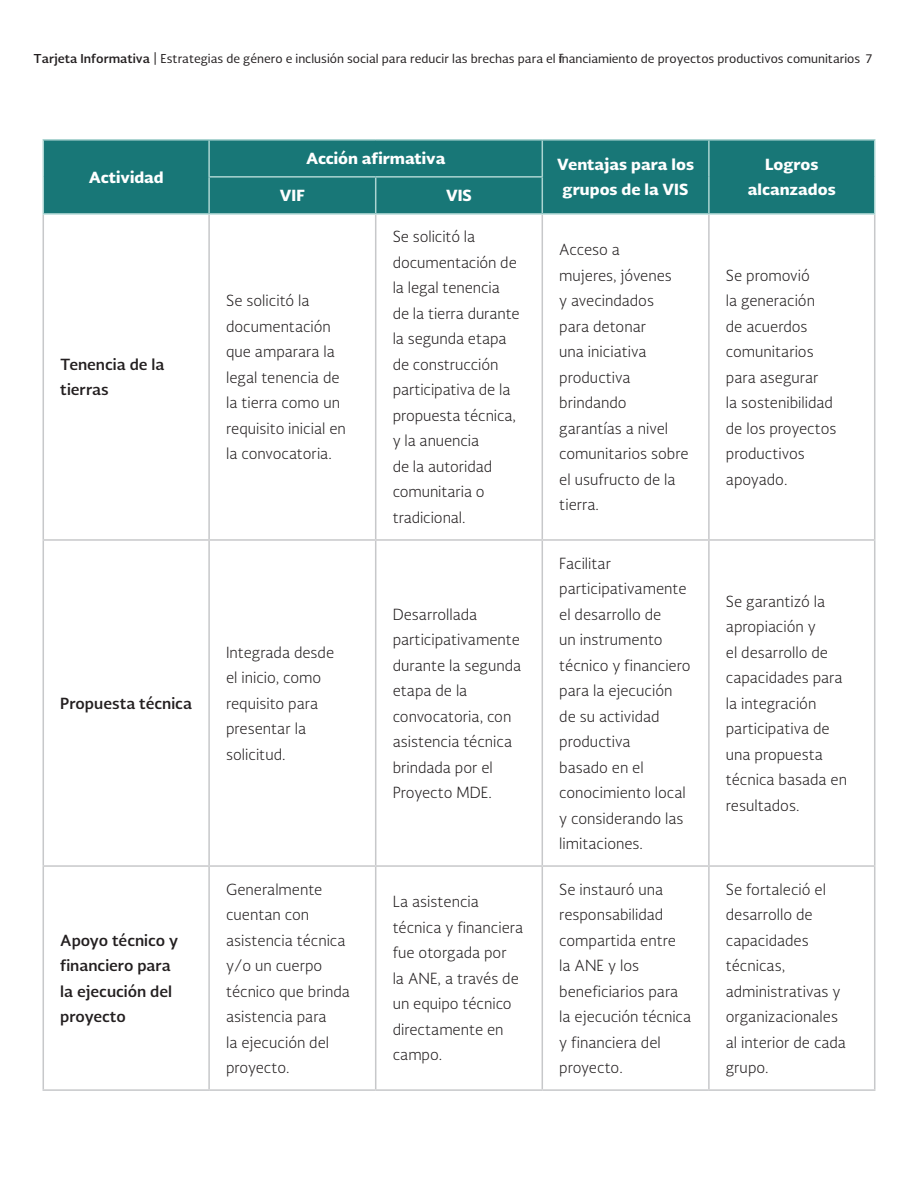
<style>
.page{position:relative;width:918px;height:1188px;background:#fff}
.page>*{position:absolute;margin:0;border:0;box-sizing:border-box;transform-origin:0 0}
.t1{font:300 15px/25.5px "Soberana Sans";color:#231f20}
.t2{font:700 15px/25.5px "Soberana Sans";color:#231f20}
.t3{font:900 15px/25.5px "Soberana Sans";color:#fff;text-align:center}
.t4{font:12px "Soberana Sans";color:#231f20}
.s1{font-weight:700}
</style>
<div class="page">
<div style="left:44px;top:141px;width:830px;height:72px;background:#187777"></div>
<hr style="left:43px;top:215px;width:1px;height:324px;background:#c7c8ca">
<hr style="left:208px;top:215px;width:2px;height:324px;background:#c7c8ca">
<hr style="left:375px;top:215px;width:1px;height:324px;background:#c7c8ca">
<hr style="left:542px;top:215px;width:1px;height:324px;background:#c7c8ca">
<hr style="left:708px;top:215px;width:2px;height:324px;background:#c7c8ca">
<hr style="left:874px;top:215px;width:1px;height:324px;background:#c7c8ca">
<hr style="left:43px;top:539px;width:166px;height:2px;background:#c7c8ca">
<hr style="left:43px;top:541px;width:1px;height:324px;background:#c7c8ca">
<hr style="left:209px;top:539px;width:167px;height:2px;background:#c7c8ca">
<hr style="left:208px;top:541px;width:2px;height:324px;background:#c7c8ca">
<hr style="left:376px;top:539px;width:166px;height:2px;background:#c7c8ca">
<hr style="left:375px;top:541px;width:1px;height:324px;background:#c7c8ca">
<hr style="left:542px;top:539px;width:167px;height:2px;background:#c7c8ca">
<hr style="left:542px;top:541px;width:1px;height:324px;background:#c7c8ca">
<hr style="left:709px;top:539px;width:166px;height:2px;background:#c7c8ca">
<hr style="left:708px;top:541px;width:2px;height:324px;background:#c7c8ca">
<hr style="left:874px;top:541px;width:1px;height:324px;background:#c7c8ca">
<hr style="left:43px;top:865px;width:166px;height:2px;background:#c7c8ca">
<hr style="left:43px;top:867px;width:1px;height:222px;background:#c7c8ca">
<hr style="left:209px;top:865px;width:167px;height:2px;background:#c7c8ca">
<hr style="left:208px;top:867px;width:2px;height:222px;background:#c7c8ca">
<hr style="left:376px;top:865px;width:166px;height:2px;background:#c7c8ca">
<hr style="left:375px;top:867px;width:1px;height:222px;background:#c7c8ca">
<hr style="left:542px;top:865px;width:167px;height:2px;background:#c7c8ca">
<hr style="left:542px;top:867px;width:1px;height:222px;background:#c7c8ca">
<hr style="left:709px;top:865px;width:166px;height:2px;background:#c7c8ca">
<hr style="left:708px;top:867px;width:2px;height:222px;background:#c7c8ca">
<hr style="left:874px;top:867px;width:1px;height:222px;background:#c7c8ca">
<hr style="left:43px;top:1089px;width:166px;height:2px;background:#c7c8ca">
<hr style="left:209px;top:1089px;width:167px;height:2px;background:#c7c8ca">
<hr style="left:376px;top:1089px;width:166px;height:2px;background:#c7c8ca">
<hr style="left:542px;top:1089px;width:167px;height:2px;background:#c7c8ca">
<hr style="left:709px;top:1089px;width:166px;height:2px;background:#c7c8ca">
<hr style="left:43px;top:139px;width:166px;height:2px;background:#acd5d2">
<hr style="left:43px;top:141px;width:1px;height:36px;background:#acd5d2">
<hr style="left:43px;top:177px;width:1px;height:36px;background:#acd5d2">
<hr style="left:43px;top:213px;width:166px;height:2px;background:#acd5d2">
<hr style="left:209px;top:139px;width:167px;height:2px;background:#acd5d2">
<hr style="left:208px;top:141px;width:2px;height:35px;background:#acd5d2">
<hr style="left:376px;top:139px;width:166px;height:2px;background:#acd5d2">
<hr style="left:542px;top:139px;width:167px;height:2px;background:#acd5d2">
<hr style="left:542px;top:141px;width:1px;height:35px;background:#acd5d2">
<hr style="left:709px;top:139px;width:166px;height:2px;background:#acd5d2">
<hr style="left:708px;top:141px;width:2px;height:36px;background:#acd5d2">
<hr style="left:874px;top:141px;width:1px;height:36px;background:#acd5d2">
<hr style="left:708px;top:177px;width:2px;height:36px;background:#acd5d2">
<hr style="left:874px;top:177px;width:1px;height:36px;background:#acd5d2">
<hr style="left:542px;top:213px;width:167px;height:2px;background:#acd5d2">
<hr style="left:709px;top:213px;width:166px;height:2px;background:#acd5d2">
<hr style="left:208px;top:176px;width:168px;height:2px;background:#acd5d2">
<hr style="left:208px;top:178px;width:2px;height:35px;background:#acd5d2">
<hr style="left:376px;top:176px;width:167px;height:2px;background:#acd5d2">
<hr style="left:375px;top:178px;width:1px;height:35px;background:#acd5d2">
<hr style="left:542px;top:178px;width:1px;height:35px;background:#acd5d2">
<hr style="left:209px;top:213px;width:167px;height:2px;background:#acd5d2">
<hr style="left:376px;top:213px;width:166px;height:2px;background:#acd5d2">
<p class="t4" style="left:34px;top:50px;width:841px"><span class="s1">Tarjeta Informativa</span> | Estrategias de género e inclusión social para reducir las brechas para el financiamiento de proyectos productivos comunitarios 7</p>
<p class="t3" style="left:89px;top:164px;width:76px">Actividad</p>
<p class="t2" style="left:60px;top:351px;width:106px">Tenencia de la tierras</p>
<p class="t2" style="left:60px;top:690px;width:133px">Propuesta técnica</p>
<p class="t2" style="left:60px;top:927px;width:119px">Apoyo técnico y financiero para la ejecución del proyecto</p>
<p class="t3" style="left:306px;top:145px;width:141px">Acción afirmativa</p>
<p class="t3" style="left:557px;top:151px;width:139px">Ventajas para los grupos de la VIS</p>
<p class="t3" style="left:765px;top:151px;width:55px">Logros</p>
<p class="t3" style="left:280px;top:182px;width:26px">VIF</p>
<p class="t3" style="left:446px;top:182px;width:27px">VIS</p>
<p class="t3" style="left:748px;top:176px;width:89px">alcanzados</p>
<p class="t1" style="left:226px;top:288px;width:121px">Se solicitó la documentación que amparara la legal tenencia de la tierra como un requisito inicial en la convocatoria.</p>
<p class="t1" style="left:226px;top:639px;width:110px">Integrada desde el inicio, como requisito para presentar la solicitud.</p>
<p class="t1" style="left:226px;top:876px;width:125px">Generalmente cuentan con asistencia técnica y/o un cuerpo técnico que brinda asistencia para<br>la ejecución del proyecto.</p>
<p class="t1" style="left:393px;top:224px;width:128px">Se solicitó la documentación de la legal tenencia de la tierra durante la segunda etapa de construcción participativa de la propuesta técnica, y la anuencia<br>de la autoridad comunitaria o tradicional.</p>
<p class="t1" style="left:393px;top:601px;width:130px">Desarrollada participativamente durante la segunda etapa de la convocatoria, con asistencia técnica brindada por el<br>Proyecto MDE.</p>
<p class="t1" style="left:393px;top:889px;width:132px">La asistencia técnica y financiera fue otorgada por<br>la ANE, a través de un equipo técnico directamente en campo.</p>
<p class="t1" style="left:559px;top:237px;width:131px">Acceso a<br>mujeres, jóvenes<br>y avecindados<br>para detonar<br>una iniciativa productiva brindando garantías a nivel comunitarios sobre el usufructo de la tierra.</p>
<p class="t1" style="left:559px;top:550px;width:133px">Facilitar participativamente el desarrollo de<br>un instrumento técnico y financiero para la ejecución de su actividad productiva<br>basado en el conocimiento local y considerando las limitaciones.</p>
<p class="t1" style="left:726px;top:262px;width:112px">Se promovió<br>la generación<br>de acuerdos comunitarios para asegurar<br>la sostenibilidad de los proyectos productivos apoyado.</p>
<p class="t1" style="left:726px;top:588px;width:123px">Se garantizó la apropiación y<br>el desarrollo de capacidades para la integración participativa de una propuesta técnica basada en resultados.</p>
<p class="t1" style="left:559px;top:876px;width:134px">Se instauró una responsabilidad compartida entre<br>la ANE y los beneficiarios para la ejecución técnica y financiera del proyecto.</p>
<p class="t1" style="left:726px;top:876px;width:122px">Se fortaleció el desarrollo de capacidades técnicas, administrativas y organizacionales al interior de cada grupo.</p>
</div>
